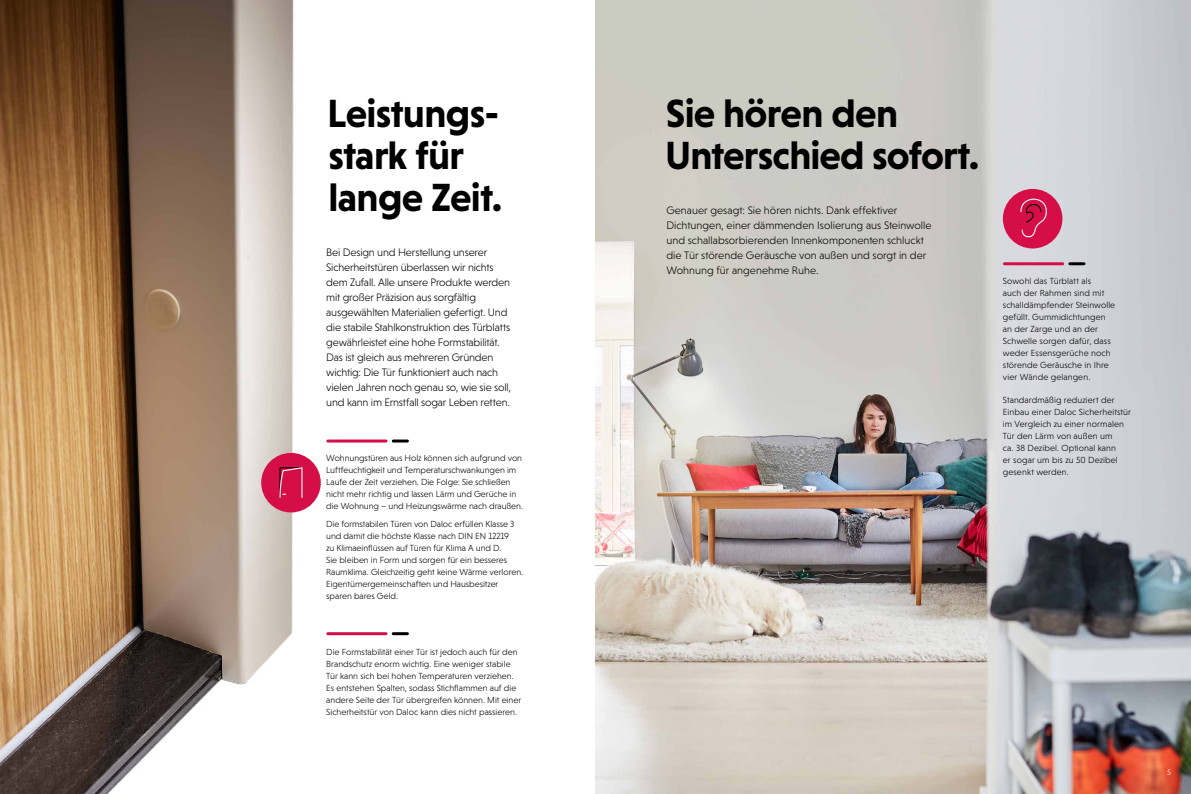
<style>
.page{position:relative;width:1191px;height:794px;background:#fff}
.page>*{position:absolute;margin:0;border:0;box-sizing:border-box;transform-origin:0 0}
.t1{font:700 40px/42px "Niveau Grotesk";letter-spacing:-.02em;color:#000}
.t2{font:300 11px/15px "Niveau Grotesk";letter-spacing:-.015em;color:#000}
.t3{font:300 9px/12px "Niveau Grotesk";color:#000}
.t4{font:300 8px "Niveau Grotesk";color:#fff}
</style>
<div class="page">
<img style="left:595px;top:0;width:596px;height:794px">
<img style="left:0;top:0;width:342px;height:794px">
<hr style="left:328px;top:439px;width:58px;height:3px;background:#d60e47">
<hr style="left:393px;top:439px;width:14px;height:3px;background:#000">
<hr style="left:1004px;top:262px;width:58px;height:3px;background:#d60e47">
<hr style="left:1069px;top:262px;width:15px;height:3px;background:#000">
<hr style="left:328px;top:632px;width:58px;height:3px;background:#d60e47">
<hr style="left:393px;top:632px;width:14px;height:3px;background:#000">
<div style="left:261px;top:453px;width:60px;height:59px;background:#d60e47;border-radius:50%"></div>
<svg style="left:279px;top:467px;width:24px;height:31px"></svg>
<div style="left:1003px;top:189px;width:59px;height:59px;background:#d60e47;border-radius:50%"></div>
<svg style="left:1020px;top:198px;width:27px;height:40px"></svg>
<h1 class="t1" style="left:327px;top:92px;width:177px">Leistungs&shy;stark für lange Zeit.</h1>
<h1 class="t1" style="left:665px;top:92px;width:316px">Sie hören den<br>Unterschied sofort.</h1>
<p class="t2" style="left:666px;top:202px;width:267px">Genauer gesagt: Sie hören nichts. Dank effektiver Dichtungen, einer dämmenden Isolierung aus Steinwolle und schallabsorbierenden Innenkomponenten schluckt die Tür störende Geräusche von außen und sorgt in der Wohnung für angenehme Ruhe.</p>
<p class="t2" style="left:326px;top:244px;width:186px">Bei Design und Herstellung unserer Sicherheitstüren überlassen wir nichts dem Zufall. Alle unsere Produkte werden mit großer Präzision aus sorgfältig ausgewählten Materialien gefertigt. Und die stabile Stahlkonstruktion des Türblatts gewährleistet eine hohe Formstabilität.<br>Das ist gleich aus mehreren Gründen wichtig: Die Tür funktioniert auch nach vielen Jahren noch genau so, wie sie soll, und kann im Ernstfall sogar Leben retten.</p>
<p class="t3" style="left:326px;top:452px;width:198px">Wohnungstüren aus Holz können sich aufgrund von Luftfeuchtigkeit und Temperaturschwankungen im Laufe der Zeit verziehen. Die Folge: Sie schließen nicht mehr richtig und lassen Lärm und Gerüche in die Wohnung – und Heizungswärme nach draußen.</p>
<p class="t3" style="left:326px;top:518px;width:198px">Die formstabilen Türen von Daloc erfüllen Klasse 3 und damit die höchste Klasse nach DIN EN 12219<br>zu Klimaeinflüssen auf Türen für Klima A und D.<br>Sie bleiben in Form und sorgen für ein besseres Raumklima. Gleichzeitig geht keine Wärme verloren.<br>Eigentümergemeinschaften und Hausbesitzer sparen bares Geld.</p>
<p class="t3" style="left:326px;top:646px;width:196px">Die Formstabilität einer Tür ist jedoch auch für den Brandschutz enorm wichtig. Eine weniger stabile Tür kann sich bei hohen Temperaturen verziehen.<br>Es entstehen Spalten, sodass Stichflammen auf die andere Seite der Tür übergreifen können. Mit einer Sicherheitstür von Daloc kann dies nicht passieren.</p>
<p class="t3" style="left:1003px;top:275px;width:114px">Sowohl das Türblatt als<br>auch der Rahmen sind mit schalldämpfender Steinwolle gefüllt. Gummidichtungen an der Zarge und an der<br>Schwelle sorgen dafür, dass weder Essensgerüche noch störende Geräusche in Ihre vier Wände gelangen.</p>
<p class="t3" style="left:1003px;top:394px;width:130px">Standardmäßig reduziert der<br>Einbau einer Daloc Sicherheitstür im Vergleich zu einer normalen<br>Tür den Lärm von außen um<br>ca. 38 Dezibel. Optional kann<br>er sogar um bis zu 50 Dezibel gesenkt werden.</p>
<p class="t4" style="left:1167px;top:768px;width:5px">5</p>
</div>
